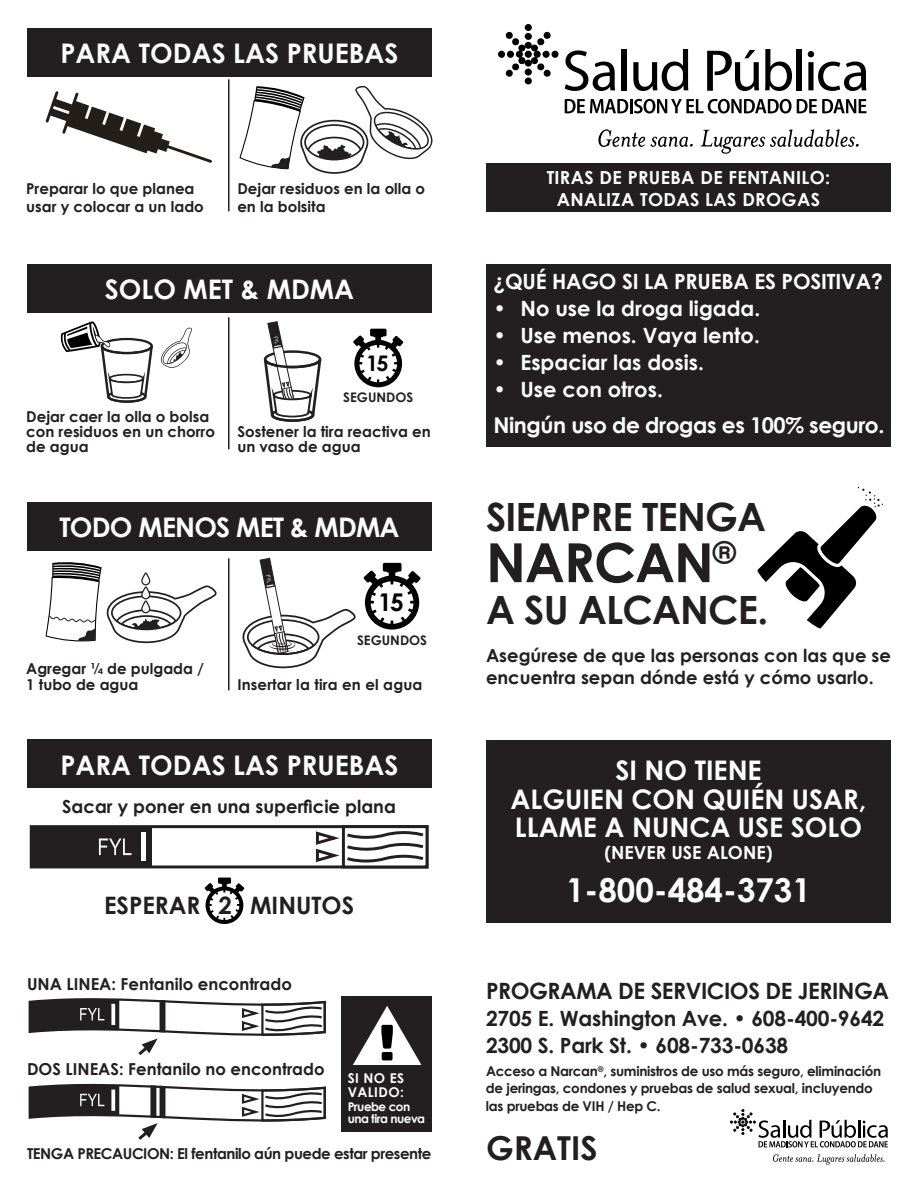
<style>
.page{position:relative;width:918px;height:1188px;background:#fff}
.page>*{position:absolute;margin:0;border:0;box-sizing:border-box;transform-origin:0 0}
.t1{font:700 54px "Century Gothic";letter-spacing:-.02em;color:#231f20}
.t2{font:700 39px "Century Gothic";letter-spacing:-.02em;color:#231f20}
.t3{font:700 33px "Century Gothic";color:#fff}
.t4{font:700 33px "Century Gothic";color:#231f20}
.t5{font:700 27px "Century Gothic";color:#fff}
.t6{font:700 27px "Century Gothic";letter-spacing:-.03em;color:#fff}
.t7{font:700 24.45px "Century Gothic";color:#000}
.t8{font:700 24px "Century Gothic";color:#231f20}
.t9{font:700 22.5px "Century Gothic";letter-spacing:-.02em;color:#231f20}
.t10{font:700 21.75px "Century Gothic";letter-spacing:-.02em;color:#fff}
.t11{font:700 21.45px "Century Gothic";color:#000}
.t12{font:700 21px "Century Gothic";color:#fff}
.t13{font:700 21px "Century Gothic";letter-spacing:-.01em;color:#231f20}
.t14{font:700 18px/21.6px "Century Gothic";color:#231f20}
.t15{font:700 18px/21.6px "Century Gothic";letter-spacing:.02em;color:#fff;text-align:center}
.t16{font:700 18px "Century Gothic";color:#fff}
.t17{font:700 16.5px "Century Gothic";color:#231f20}
.t18{font:700 15px/15px "Century Gothic";color:#231f20}
.t19{font:700 15px "Century Gothic";letter-spacing:-.03em;color:#231f20}
.t20{font:700 13.5px/16.2px "Century Gothic";letter-spacing:-.02em;color:#231f20}
.t21{font:700 13.5px/13.5px "Century Gothic";letter-spacing:.03em;color:#fff}
.t22{font:700 13.2px "Century Gothic";color:#231f20}
.t23{font:700 12px/12px "Century Gothic";letter-spacing:-.04em;color:#fff}
.s1{font-style:inherit}
</style>
<div class="page">
<svg style="left:264px;top:321px;width:57px;height:101px"></svg>
<svg style="left:243px;top:557px;width:113px;height:111px"></svg>
<hr style="left:228px;top:317px;width:2px;height:132px;background:#231f20">
<hr style="left:228px;top:79px;width:2px;height:132px;background:#231f20">
<hr style="left:228px;top:558px;width:2px;height:132px;background:#231f20">
<svg style="left:773px;top:1154px;width:112px;height:11px"></svg>
<svg style="left:730px;top:1109px;width:158px;height:38px"></svg>
<div style="left:486px;top:163px;width:405px;height:49px;background:#231f20"></div>
<div style="left:486px;top:265px;width:405px;height:182px;background:#231f20"></div>
<div style="left:486px;top:740px;width:405px;height:182px;background:#231f20"></div>
<div style="left:27px;top:28px;width:405px;height:48px;background:#231f20"></div>
<div style="left:341px;top:996px;width:91px;height:136px;background:#231f20"></div>
<div style="left:27px;top:265px;width:405px;height:48px;background:#231f20"></div>
<div style="left:27px;top:502px;width:405px;height:49px;background:#231f20"></div>
<div style="left:27px;top:740px;width:405px;height:48px;background:#231f20"></div>
<svg style="left:28px;top:998px;width:298px;height:58px"></svg>
<div style="left:30px;top:825px;width:398px;height:43px;border:3px solid #231f20"></div>
<div style="left:342px;top:825px;width:86px;height:43px;border:3px solid #231f20"></div>
<div style="left:31px;top:827px;width:120px;height:40px;background:#231f20"></div>
<svg style="left:314px;top:829px;width:112px;height:39px"></svg>
<div style="left:141px;top:833px;width:5px;height:28px;background:#fff"></div>
<svg style="left:99px;top:839px;width:33px;height:16px"></svg>
<svg style="left:28px;top:1083px;width:298px;height:57px"></svg>
<svg style="left:205px;top:878px;width:39px;height:46px"></svg>
<svg style="left:46px;top:91px;width:166px;height:72px"></svg>
<svg style="left:757px;top:487px;width:126px;height:142px"></svg>
<svg style="left:61px;top:321px;width:131px;height:82px"></svg>
<svg style="left:353px;top:1006px;width:68px;height:59px"></svg>
<svg style="left:353px;top:329px;width:50px;height:58px"></svg>
<svg style="left:363px;top:563px;width:58px;height:67px"></svg>
<svg style="left:239px;top:86px;width:194px;height:88px"></svg>
<svg style="left:45px;top:562px;width:172px;height:81px"></svg>
<svg style="left:498px;top:24px;width:61px;height:60px"></svg>
<svg style="left:565px;top:50px;width:50px;height:41px"></svg>
<div style="left:622px;top:49px;width:5px;height:41px;background:#000"></div>
<svg style="left:633px;top:49px;width:55px;height:42px"></svg>
<svg style="left:765px;top:49px;width:27px;height:42px"></svg>
<div style="left:797px;top:49px;width:5px;height:41px;background:#000"></div>
<svg style="left:808px;top:51px;width:58px;height:40px"></svg>
<svg style="left:565px;top:99px;width:301px;height:14px"></svg>
<svg style="left:598px;top:129px;width:47px;height:18px"></svg>
<svg style="left:651px;top:137px;width:42px;height:10px"></svg>
<svg style="left:701px;top:129px;width:158px;height:25px"></svg>
<svg style="left:707px;top:50px;width:52px;height:41px"></svg>
<p class="t5" style="left:60px;top:33px;width:340px">PARA TODAS LAS PRUEBAS</p>
<p class="t18" style="left:26px;top:179px;width:179px;line-height:18px">Preparar lo que planea usar y colocar a un lado</p>
<p class="t18" style="left:237px;top:179px;width:189px;line-height:18px">Dejar residuos en la olla o en la bolsita</p>
<p class="t5" style="left:105px;top:269px;width:251px">SOLO MET &amp; MDMA</p>
<p class="t18" style="left:26px;top:409px;width:190px">Dejar caer la olla o bolsa con residuos en un chorro de agua</p>
<p class="t11" style="left:366px;top:347px;width:24px">15</p>
<p class="t22" style="left:343px;top:387px;width:72px">SEGUNDOS</p>
<p class="t18" style="left:237px;top:424px;width:195px">Sostener la tira reactiva en un vaso de agua</p>
<p class="t6" style="left:59px;top:507px;width:342px">TODO MENOS MET &amp; MDMA</p>
<p class="t18" style="left:26px;top:659px;width:179px;line-height:16.5px">Agregar ¼ de pulgada /<br>1 tubo de agua</p>
<p class="t7" style="left:378px;top:584px;width:27px">15</p>
<p class="t22" style="left:357px;top:630px;width:72px">SEGUNDOS</p>
<p class="t18" style="left:237px;top:677px;width:187px">Insertar la tira en el agua</p>
<p class="t5" style="left:60px;top:744px;width:340px">PARA TODAS LAS PRUEBAS</p>
<p class="t14" style="left:62px;top:795px;width:335px">Sacar y poner en una superficie plana</p>
<p class="t8" style="left:104px;top:887px;width:252px">ESPERAR 2 MINUTOS</p>
<p class="t17" style="left:27px;top:971px;width:266px"><span class="s1">UNA</span> LINEA: Fentanilo encontrado</p>
<p class="t17" style="left:27px;top:1056px;width:299px">DOS LINEAS: Fentanilo no encontrado</p>
<p class="t21" style="left:348px;top:1071px;width:58px">SI NO ES<br>VALIDO:</p>
<p class="t23" style="left:348px;top:1100px;width:79px">Pruebe con una tira nueva</p>
<p class="t19" style="left:27px;top:1142px;width:406px">TENGA PRECAUCION: El fentanilo aún puede estar presente</p>
<p class="t15" style="left:547px;top:166px;width:285px">TIRAS DE PRUEBA DE FENTANILO:<br>ANALIZA TODAS LAS DROGAS</p>
<p class="t12" style="left:494px;top:266px;width:391px">¿QUÉ HAGO SI LA PRUEBA ES POSITIVA?</p>
<p class="t12" style="left:494px;top:293px;width:268px">• No use la droga ligada.</p>
<p class="t12" style="left:494px;top:320px;width:268px">• Use menos. Vaya lento.</p>
<p class="t12" style="left:494px;top:347px;width:212px">• Espaciar las dosis.</p>
<p class="t12" style="left:494px;top:374px;width:171px">• Use con otros.</p>
<p class="t10" style="left:494px;top:409px;width:393px">Ningún uso de drogas es 100% seguro.</p>
<p class="t2" style="left:486px;top:487px;width:282px">SIEMPRE TENGA</p>
<p class="t1" style="left:486px;top:522px;width:252px">NARCAN<sup>®</sup></p>
<p class="t2" style="left:486px;top:580px;width:284px">A SU ALCANCE.</p>
<p class="t14" style="left:486px;top:644px;width:406px">Asegúrese de que las personas con las que se encuentra sepan dónde está y cómo usarlo.</p>
<p class="t5" style="left:615px;top:750px;width:148px">SI NO TIENE</p>
<p class="t5" style="left:511px;top:778px;width:357px">ALGUIEN CON QUIÉN USAR,</p>
<p class="t5" style="left:515px;top:807px;width:349px">LLAME A NUNCA USE SOLO</p>
<p class="t16" style="left:604px;top:839px;width:170px">(NEVER USE ALONE)</p>
<p class="t3" style="left:566px;top:865px;width:246px">1-800-484-3731</p>
<p class="t9" style="left:486px;top:973px;width:405px">PROGRAMA DE SERVICIOS DE JERINGA</p>
<p class="t13" style="left:486px;top:1002px;width:400px">2705 E. Washington Ave. • 608-400-9642</p>
<p class="t13" style="left:486px;top:1029px;width:304px">2300 S. Park St. • 608-733-0638</p>
<p class="t20" style="left:486px;top:1063px;width:397px">Acceso a Narcan<sup>®</sup>, suministros de uso más seguro, eliminación de jeringas, condones y pruebas de salud sexual, incluyendo</p>
<p class="t20" style="left:486px;top:1097px;width:176px">las pruebas de VIH / Hep C.</p>
<p class="t4" style="left:486px;top:1123px;width:113px">GRATIS</p>
</div>
